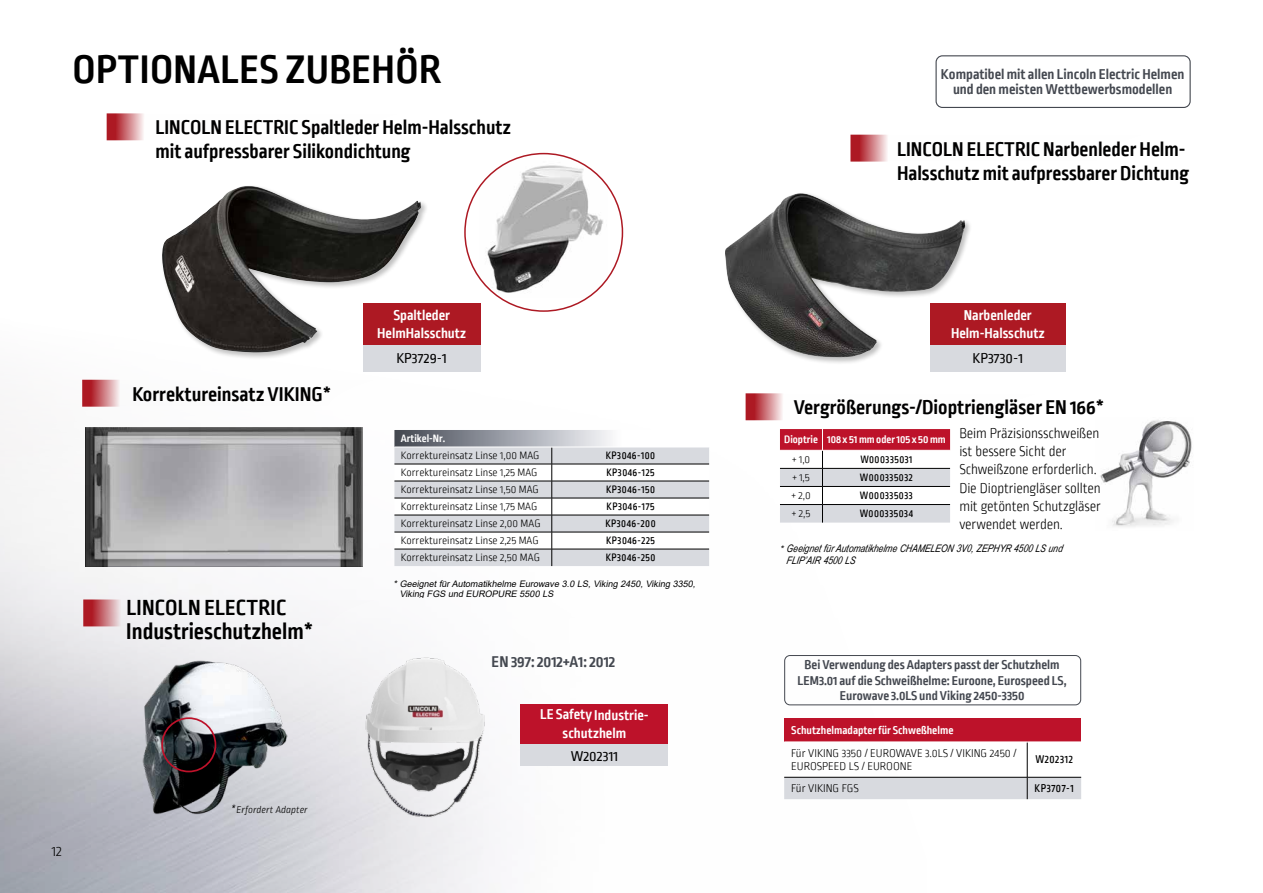
<style>
.page{position:relative;width:1263px;height:893px;background:#fff}
.page>*{position:absolute;margin:0;border:0;box-sizing:border-box;transform-origin:0 0}
.t1{font:700 42px "Ropa Sans PTT";letter-spacing:.01em;color:#000}
.t2{font:700 24px "Ropa Sans PTT";color:#000}
.t3{font:700 22.95px "Ropa Sans PTT";letter-spacing:.01em;color:#000}
.t4{font:700 21px/24px "Ropa Sans PTT";color:#000}
.t5{font:700 16.5px "Ropa Sans PTT";color:#444850}
.t6{font:300 15px/18.3px "Ropa Sans PTT";letter-spacing:-.01em;color:#000;scale:.95 1}
.t7{font:700 15px/18px "Ropa Sans PTT";color:#fff;text-align:center}
.t8{font:700 15px/15.8px "Ropa Sans PTT";color:#444850;text-align:center}
.t9{font:15px "Ropa Sans PTT";color:#000}
.t10{font:300 15px "Ropa Sans PTT";letter-spacing:-.01em;color:#000}
.t11{font:700 13.5px/15.8px "Ropa Sans PTT";color:#444850;text-align:center}
.t12{font:300 11.85px/13.5px "Ropa Sans PTT";color:#000}
.t13{font:700 11.85px "Ropa Sans PTT";color:#fff}
.t14{font:500 11.85px "Ropa Sans PTT";letter-spacing:.05em;color:#000;scale:.9 1}
.t15{font:300 11.25px "Ropa Sans PTT";color:#000}
.t16{font:500 11.25px "Ropa Sans PTT";letter-spacing:.05em;color:#000;scale:.9 1}
.t17{font:700 11.25px "Ropa Sans PTT";color:#fff}
.t18{font:italic 10.35px/12.1px "Arial Narrow";color:#000}
.t19{font:italic 300 10.35px "Ropa Sans Pro";color:#000}
.t20{font:italic 9px/10.5px "Arial";color:#000}
.s1{font-family:"Arial Narrow";font-weight:400;font-size:11.4px}
.s2{font-family:"Arial";font-size:9px}
</style>
<div class="page">
<img style="left:0;top:185px;width:926px;height:708px">
<div style="left:465px;top:154px;width:157px;height:157px;background:#fff;border-radius:50%"></div>
<img style="left:479px;top:161px;width:129px;height:136px">
<div style="left:723px;top:192px;width:249px;height:173px;background:#000;opacity:.25"></div>
<img style="left:725px;top:193px;width:82px;height:162px">
<div style="left:161px;top:184px;width:268px;height:176px;background:#000;opacity:.25"></div>
<img style="left:162px;top:186px;width:259px;height:167px">
<div style="left:363px;top:303px;width:117px;height:42px;background:#ad1923"></div>
<div style="left:363px;top:345px;width:117px;height:27px;background:#d8dadf"></div>
<div style="left:930px;top:303px;width:136px;height:42px;background:#ad1923"></div>
<div style="left:930px;top:345px;width:136px;height:27px;background:#d8dadf"></div>
<img style="left:86px;top:427px;width:277px;height:139px">
<svg style="left:394px;top:430px;width:315px;height:136px"></svg>
<hr style="left:394px;top:447px;width:158px;height:1px;background:#fff">
<hr style="left:552px;top:447px;width:157px;height:1px;background:#fff">
<svg style="left:780px;top:429px;width:170px;height:94px"></svg>
<img style="left:1100px;top:420px;width:92px;height:107px">
<svg style="left:107px;top:113px;width:37px;height:27px"></svg>
<svg style="left:82px;top:380px;width:296px;height:27px"></svg>
<svg style="left:746px;top:393px;width:180px;height:27px"></svg>
<svg style="left:850px;top:135px;width:37px;height:27px"></svg>
<div style="left:935px;top:55px;width:256px;height:53px;border:1px solid #444850;border-radius:6px"></div>
<svg style="left:83px;top:599px;width:296px;height:27px"></svg>
<div style="left:784px;top:655px;width:297px;height:50px;border:1px solid #444850;border-radius:5px"></div>
<div style="left:521px;top:704px;width:147px;height:40px;background:#bd122a"></div>
<div style="left:521px;top:744px;width:147px;height:22px;background:#d8dadf"></div>
<img style="left:132px;top:649px;width:167px;height:174px">
<div style="left:161px;top:717px;width:55px;height:55px;border:2px solid #bd122a;border-radius:50%"></div>
<img style="left:361px;top:655px;width:129px;height:164px">
<div style="left:784px;top:718px;width:297px;height:24px;background:#bd122a"></div>
<hr style="left:1027px;top:742px;width:1px;height:35px;background:#000">
<div style="left:784px;top:777px;width:297px;height:22px;background:#d8dadf"></div>
<hr style="left:784px;top:741px;width:243px;height:1px;background:#fff">
<hr style="left:1027px;top:741px;width:54px;height:1px;background:#fff">
<h1 class="t1" style="left:72px;top:45px;width:370px">OPTIONALES ZUBEHÖR</h1>
<h3 class="t4" style="left:155px;top:117px;width:357px">LINCOLN ELECTRIC Spaltleder Helm-Halsschutz mit aufpressbarer Silikondichtung</h3>
<h3 class="t10" style="left:52px;top:843px;width:12px">12</h3>
<h3 class="t4" style="left:132px;top:383px;width:200px">Korrektureinsatz VIKING*</h3>
<h3 class="t3" style="left:126px;top:594px;width:162px">LINCOLN ELECTRIC</h3>
<h2 class="t2" style="left:126px;top:617px;width:188px">Industrieschutzhelm*</h2>
<p class="t19" style="left:230px;top:804px;width:79px"><span class="s1">*</span>Erfordert Adapter</p>
<h3 class="t7" style="left:377px;top:307px;width:90px">Spaltleder<br>HelmHalsschutz</h3>
<h3 class="t9" style="left:397px;top:350px;width:52px">KP3729-1</h3>
<p class="t17" style="left:401px;top:432px;width:46px">Artikel-Nr.</p>
<p class="t15" style="left:401px;top:450px;width:140px">Korrektureinsatz Linse 1,00 MAG</p>
<p class="t16" style="left:606px;top:449px;width:56px">KP3046-100</p>
<p class="t15" style="left:401px;top:467px;width:138px">Korrektureinsatz Linse 1,25 MAG</p>
<p class="t16" style="left:606px;top:466px;width:55px">KP3046-125</p>
<p class="t15" style="left:401px;top:484px;width:139px">Korrektureinsatz Linse 1,50 MAG</p>
<p class="t16" style="left:606px;top:483px;width:56px">KP3046-150</p>
<p class="t15" style="left:401px;top:501px;width:138px">Korrektureinsatz Linse 1,75 MAG</p>
<p class="t16" style="left:607px;top:500px;width:55px">KP3046-175</p>
<p class="t15" style="left:401px;top:518px;width:141px">Korrektureinsatz Linse 2,00 MAG</p>
<p class="t16" style="left:605px;top:517px;width:57px">KP3046-200</p>
<p class="t15" style="left:401px;top:535px;width:139px">Korrektureinsatz Linse 2,25 MAG</p>
<p class="t16" style="left:606px;top:534px;width:56px">KP3046-225</p>
<p class="t15" style="left:401px;top:552px;width:141px">Korrektureinsatz Linse 2,50 MAG</p>
<p class="t16" style="left:606px;top:551px;width:57px">KP3046-250</p>
<p class="t20" style="left:400px;top:578px;width:299px;text-indent:-6px">* Geeignet fürAutomatikhelme Eurowave 3.0 LS, Viking 2450, Viking 3350,<br>Viking FGS und EUROPURE 5500 LS</p>
<h3 class="t5" style="left:492px;top:652px;width:125px">EN 397: 2012+A1: 2012</h3>
<h3 class="t7" style="left:540px;top:706px;width:109px">LE Safety Industrie&shy;schutzhelm</h3>
<h3 class="t9" style="left:571px;top:748px;width:49px">W202311</h3>
<h3 class="t8" style="left:941px;top:67px;width:245px">Kompatibel mit allen Lincoln Electric Helmen und den meisten Wettbewerbsmodellen</h3>
<h3 class="t4" style="left:897px;top:138px;width:293px">LINCOLN ELECTRIC Narbenleder Helm-<br>Halsschutz mit aufpressbarer Dichtung</h3>
<h3 class="t7" style="left:951px;top:307px;width:95px">Narbenleder<br>Helm-Halsschutz</h3>
<h3 class="t9" style="left:973px;top:350px;width:52px">KP3730-1</h3>
<h3 class="t4" style="left:794px;top:396px;width:312px">Vergrößerungs-/Dioptriengläser EN 166*</h3>
<p class="t17" style="left:784px;top:433px;width:163px">Dioptrie 108 x 51 mm oder 105 x 50 mm</p>
<p class="t15" style="left:792px;top:454px;width:19px">+ 1,0</p>
<p class="t16" style="left:860px;top:453px;width:59px">W000335031</p>
<p class="t15" style="left:792px;top:472px;width:19px">+ 1,5</p>
<p class="t16" style="left:860px;top:471px;width:60px">W000335032</p>
<p class="t15" style="left:792px;top:490px;width:21px">+ 2,0</p>
<p class="t16" style="left:860px;top:489px;width:60px">W000335033</p>
<p class="t15" style="left:792px;top:508px;width:20px">+ 2,5</p>
<p class="t16" style="left:860px;top:507px;width:61px">W000335034</p>
<h3 class="t6" style="left:959px;top:425px;width:150px">Beim Präzisionsschweißen ist bessere Sicht der<br>Schweißzone erforderlich.<br>Die Dioptriengläser sollten mit getönten Schutzgläser verwendet werden.</h3>
<p class="t18" style="left:786px;top:542px;width:280px;text-indent:-6px"><span class="s2">*</span> GeeignetfürAutomatikhelme CHAMELEON 3V0,ZEPHYR 4500 LS und<br>FLIP’AIR 4500 LS</p>
<p class="t11" style="left:798px;top:657px;width:271px">Bei Verwendung des Adapters passt der Schutzhelm<br>LEM3.01 auf die Schweißhelme: Euroone, Eurospeed LS,<br>Eurowave 3.0LS und Viking 2450-3350</p>
<p class="t13" style="left:791px;top:723px;width:164px">Schutzhelmadapter für Schweßhelme</p>
<p class="t12" style="left:791px;top:747px;width:227px">Für VIKING 3350 / EUROWAVE 3.0LS / VIKING 2450 /<br>EUROSPEED LS / EUROONE</p>
<p class="t14" style="left:1035px;top:753px;width:43px">W202312</p>
<p class="t12" style="left:791px;top:782px;width:69px">Für VIKING FGS</p>
<p class="t14" style="left:1035px;top:782px;width:45px">KP3707-1</p>
</div>
